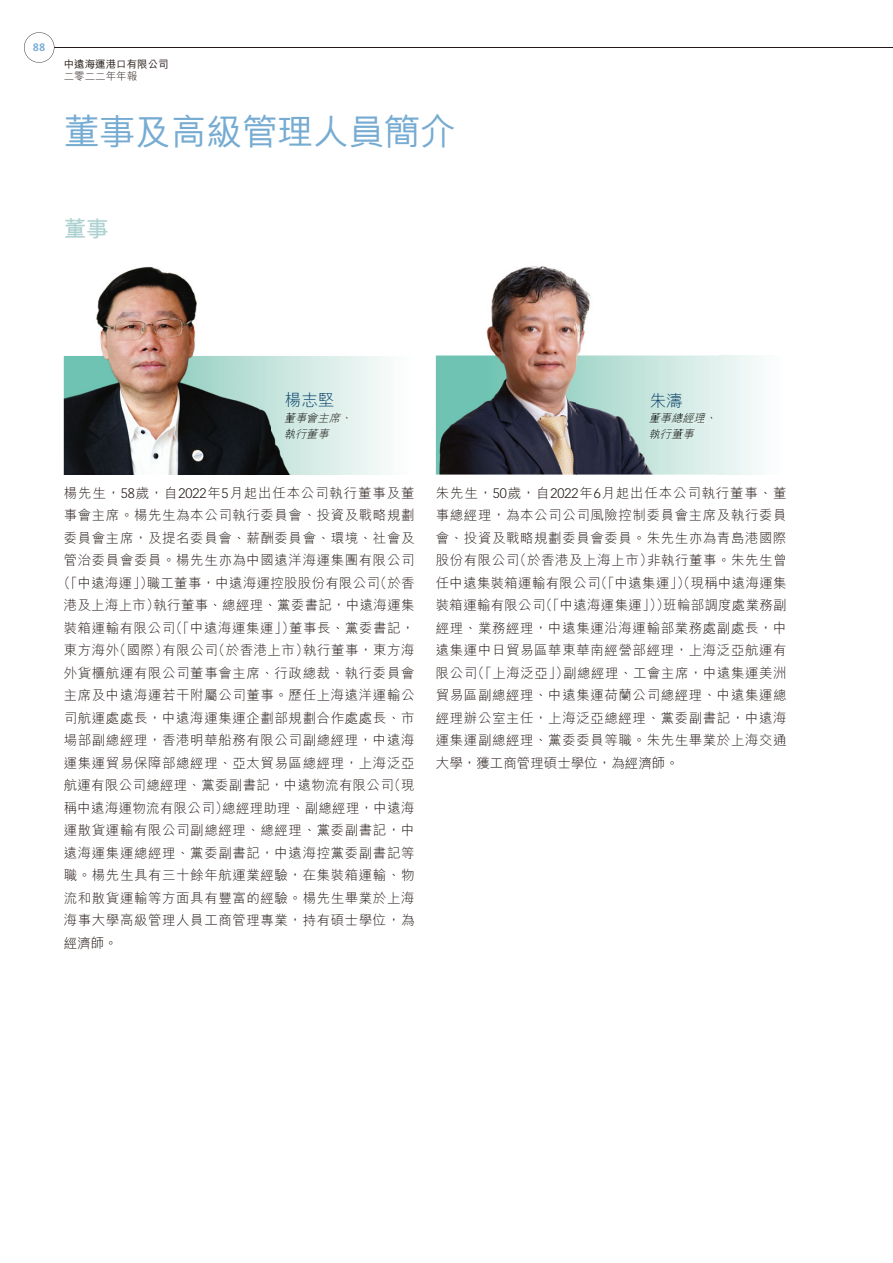
<style>
.page{position:relative;width:893px;height:1263px;background:#fff}
.page>*{position:absolute;margin:0;border:0;box-sizing:border-box;transform-origin:0 0}
.t1{font:36px "M Hei HK Medium E Ten B5 H";letter-spacing:-.01em;color:#76abd2}
.t2{font:22.5px "M Hei HK Bold E Ten B5 H";color:#aed2d1}
.t3{font:16.5px "M Hei HK Light E Ten B5 H";color:#003964}
.t4{font:13.5px/22.5px "M Hei HK Light E Ten B5 H";letter-spacing:.04em;color:#231916;text-align:justify}
.t5{font:13.5px "M Hei HK Light E Ten B5 H";letter-spacing:.02em;color:#231916}
.t6{font:13.5px "M Hei HK Light E Ten B5 H";letter-spacing:.06em;color:#231916}
.t7{font:italic 11.25px/15.8px "M Hei HK Light E Ten B5 H";color:#141613}
.t8{font:italic 11.25px/15.8px "M Hei HK Light E Ten B5 H";color:#171613}
.t9{font:italic 11.25px "M Hei HK Light E Ten B5 H";color:#231916}
.t10{font:10.5px "M Hei HK Medium E Ten B5 H";color:#231916}
.t11{font:10.5px "M Hei HK Light E Ten B5 H";color:#231916}
.t12{font:700 10.5px "Vectora LT Std";color:#76abd2}
.s1{color:#151613}
.s2{color:#191714}
.s3{font-family:"Vectora LT Std";font-weight:300}
.s4{color:#171613}
.s5{color:#1b1715}
.s6{color:#181714}
</style>
<div class="page">
<hr style="left:54px;top:47px;width:839px;height:1px;background:#231916">
<svg style="left:24px;top:32px;width:30px;height:31px"></svg>
<svg style="left:323px;top:356px;width:66px;height:119px"></svg>
<div style="left:717px;top:355px;width:69px;height:120px;background:#f1f8f6"></div>
<img style="left:436px;top:265px;width:281px;height:210px">
<img style="left:651px;top:393px;width:31px;height:15px">
<img style="left:649px;top:413px;width:65px;height:10px">
<img style="left:649px;top:429px;width:46px;height:10px">
<img style="left:64px;top:267px;width:259px;height:208px">
<img style="left:286px;top:392px;width:37px;height:15px">
<img style="left:284px;top:412px;width:39px;height:11px">
<img style="left:284px;top:428px;width:39px;height:11px">
<p class="t12" style="left:33px;top:42px;width:14px">88</p>
<p class="t10" style="left:64px;top:60px;width:106px">中遠海運港口有限公司</p>
<p class="t11" style="left:64px;top:72px;width:75px">二零二二年年報</p>
<h1 class="t1" style="left:64px;top:118px;width:394px">董事及高級管理人員簡介</h1>
<h2 class="t2" style="left:64px;top:220px;width:46px">董事</h2>
<p class="t3" style="left:285px;top:394px;width:51px">楊志堅</p>
<p class="t8" style="left:284px;top:411px;width:50px"><span class="s1">董</span>事會<span class="s2">主</span><span class="s1">執</span>行董<span class="s2">事</span></p>
<p class="t9" style="left:329px;top:414px;width:27px">席、</p>
<p class="t6" style="left:64px;top:487px;width:352px">楊先生，<span class="s3">58</span>歲，自<span class="s3">2022</span>年<span class="s3">5</span>月起出任本公司執行董事及董</p>
<p class="t4" style="left:64px;top:506px;width:352px">事會主席。楊先生為本公司執行委員會、投資及戰略規劃</p>
<p class="t4" style="left:64px;top:528px;width:352px">委員會主席，及提名委員會、薪酬委員會、環境、社會及</p>
<p class="t4" style="left:64px;top:551px;width:352px">管治委員會委員。楊先生亦為中國遠洋海運集團有限公司</p>
<p class="t5" style="left:57px;top:577px;width:359px">（「中遠海運」）職工董事，中遠海運控股股份有限公司（於香</p>
<p class="t5" style="left:64px;top:600px;width:352px">港及上海上市）執行董事、總經理、黨委書記，中遠海運集</p>
<p class="t4" style="left:64px;top:618px;width:352px">裝箱運輸有限公司（「中遠海運集運」）董事長、黨委書記，</p>
<p class="t4" style="left:64px;top:641px;width:352px">東方海外（國際）有限公司（於香港上市）執行董事，東方海</p>
<p class="t4" style="left:64px;top:663px;width:352px">外貨櫃航運有限公司董事會主席、行政總裁、執行委員會</p>
<p class="t4" style="left:64px;top:686px;width:352px">主席及中遠海運若干附屬公司董事。歷任上海遠洋運輸公</p>
<p class="t4" style="left:64px;top:708px;width:352px">司航運處處長，中遠海運集運企劃部規劃合作處處長、市</p>
<p class="t4" style="left:64px;top:731px;width:352px">場部副總經理，香港明華船務有限公司副總經理，中遠海</p>
<p class="t4" style="left:64px;top:753px;width:352px">運集運貿易保障部總經理、亞太貿易區總經理，上海泛亞</p>
<p class="t5" style="left:64px;top:780px;width:352px">航運有限公司總經理、黨委副書記，中遠物流有限公司（現</p>
<p class="t5" style="left:64px;top:802px;width:352px">稱中遠海運物流有限公司）總經理助理、副總經理，中遠海</p>
<p class="t4" style="left:64px;top:821px;width:352px">運散貨運輸有限公司副總經理、總經理、黨委副書記，中</p>
<p class="t4" style="left:64px;top:843px;width:352px">遠海運集運總經理、黨委副書記，中遠海控黨委副書記等</p>
<p class="t4" style="left:64px;top:866px;width:352px">職。楊先生具有三十餘年航運業經驗，在集裝箱運輸、物</p>
<p class="t4" style="left:64px;top:888px;width:352px">流和散貨運輸等方面具有豐富的經驗。楊先生畢業於上海</p>
<p class="t4" style="left:64px;top:911px;width:352px">海事大學高級管理人員工商管理專業，持有碩士學位，為</p>
<p class="t4" style="left:64px;top:933px;width:55px">經濟師。</p>
<p class="t3" style="left:650px;top:394px;width:34px">朱濤</p>
<p class="t7" style="left:649px;top:412px;width:72px">董<span class="s1">事</span><span class="s4">總</span><span class="s2">經理</span><span class="s5">、</span>執<span class="s1">行</span><span class="s4">董</span><span class="s6">事</span></p>
<p class="t4" style="left:436px;top:483px;width:352px">朱先生，<span class="s3">50</span>歲，自<span class="s3">2022</span>年<span class="s3">6</span>月起出任本公司執行董事、董事總經理，為本公司公司風險控制委員會主席及執行委員會、投資及戰略規劃委員會委員。朱先生亦為青島港國際股份有限公司（於香港及上海上市）非執行董事。朱先生曾任中遠集裝箱運輸有限公司（「中遠集運」）（現稱中遠海運集裝箱運輸有限公司（「中遠海運集運」））班輪部調度處業務副經理、業務經理，中遠集運沿海運輸部業務處副處長，中遠集運中日貿易區華東華南經營部經理，上海泛亞航運有限公司（「上海泛亞」）副總經理、工會主席，中遠集運美洲貿易區副總經理、中遠集運荷蘭公司總經理、中遠集運總經理辦公室主任，上海泛亞總經理、黨委副書記，中遠海運集運副總經理、黨委委員等職。朱先生畢業於上海交通大學，獲工商管理碩士學位，為經濟師。</p>
</div>
